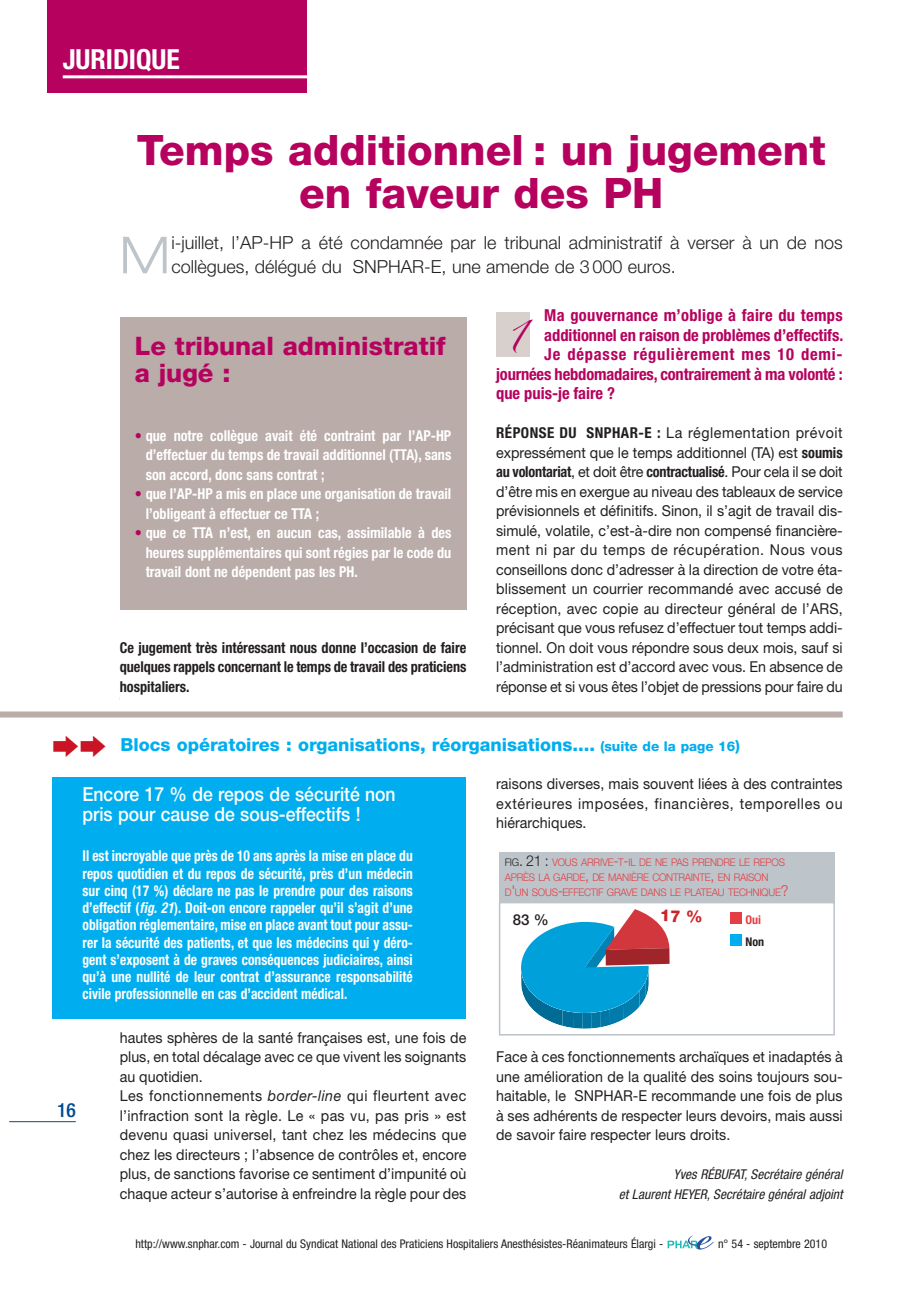
<style>
.page{position:relative;width:920px;height:1290px;background:#fff}
.page>*{position:absolute;margin:0;border:0;box-sizing:border-box;transform-origin:0 0}
.t1{font:300 expanded 51.15px "Helvetica Neue";color:#bdc4ca}
.t2{font:800 42px/43.5px "Helvetica Neue";color:#b6025e;text-align:center}
.t3{font:28.5px "Zapfino";color:#b6025e}
.t4{font:700 condensed 27.75px "Helvetica Neue";color:#fff}
.t5{font:800 25.5px/27px "Helvetica Neue";color:#b6025e}
.t6{font:500 19.5px/19.5px "Helvetica Neue";color:#fff;scale:.9 1}
.t7{font:500 condensed 19.5px "Helvetica Neue";color:#014990}
.t8{font:300 18px/24px "Helvetica Neue";color:#231f20}
.t9{font:800 18px "Helvetica Neue";color:#00aeef}
.t10{font:700 condensed 16.5px "Helvetica Neue";letter-spacing:-.005em;color:#b6025e}
.t11{font:700 condensed 16.5px "Helvetica Neue";letter-spacing:.02em;color:#b6025e}
.t12{font:700 condensed 16.5px "Helvetica Neue";letter-spacing:.045em;color:#b6025e}
.t13{font:15px/19.5px "Helvetica Neue";letter-spacing:.005em;color:#231f20;text-align:justify;scale:.95 1}
.t14{font:700 condensed 15px/17.2px "Helvetica Neue";color:#fff;text-align:justify;scale:.9 1}
.t15{font:700 condensed 15px/19.5px "Helvetica Neue";color:#fff;text-align:justify;scale:.95 1}
.t16{font:700 condensed 15px/19.5px "Helvetica Neue";letter-spacing:-.005em;color:#231f20;text-align:justify;scale:.95 1}
.t17{font:500 15px "Helvetica Neue";color:#231f20}
.t18{font:italic condensed 13.5px/19.5px "Helvetica Neue";letter-spacing:.005em;color:#231f20;text-align:right}
.t19{font:condensed 12px "Helvetica Neue";color:#231f20}
.t20{font:700 condensed 12px "Helvetica Neue";color:#e43e44}
.t21{font:700 condensed 12px "Helvetica Neue";color:#231f20}
.t22{font:300 10.5px/15px "Helvetica Neue";letter-spacing:-.025em;color:#e43e44;scale:.95 1}
.s1{color:#b6025e}
.s2{font-weight:700;font-stretch:condensed}
.s3{font-size:13.5px}
.s4{font-size:15px}
.s5{font-style:italic}
.s6{color:#231f20}
.s7{font-size:15px;color:#231f20}
</style>
<div class="page">
<hr style="left:9px;top:1121px;width:67px;height:1px;background:#014990">
<svg style="left:668px;top:1235px;width:46px;height:14px"></svg>
<div style="left:48px;top:0;width:259px;height:93px;background:#b6025e"></div>
<hr style="left:63px;top:75px;width:402px;height:3px;background:#fff">
<div style="left:120px;top:318px;width:346px;height:292px;background:#b9aca9"></div>
<div style="left:0;top:711px;width:843px;height:6px;background:#b9aca9"></div>
<div style="left:496px;top:313px;width:33px;height:44px;background:#d8d0cd"></div>
<div style="left:52px;top:777px;width:414px;height:241px;background:#00aeef"></div>
<div style="left:499px;top:852px;width:335px;height:51px;background:#bdc4ca"></div>
<div style="left:499px;top:902px;width:336px;height:133px;border:2px solid #bdc4ca"></div>
<div style="left:730px;top:912px;width:12px;height:12px;background:#e43e44"></div>
<div style="left:730px;top:934px;width:12px;height:12px;background:#00aeef"></div>
<svg style="left:521px;top:909px;width:149px;height:120px"></svg>
<h3 class="t4" style="left:63px;top:49px;width:118px">JURIDIQUE</h3>
<h2 class="t2" style="left:137px;top:132px;width:690px">Temps additionnel : un jugement en faveur des PH</h2>
<h1 class="t1" style="left:120px;top:237px;width:52px">M</h1>
<p class="t8" style="left:171px;top:231px;width:673px">i-juillet, l’AP-HP a été condamnée par le tribunal administratif à verser à un de nos collègues, délégué du SNPHAR-E, une amende de 3 000 euros.</p>
<h3 class="t5" style="left:135px;top:335px;width:312px">Le tribunal administratif a jugé :</h3>
<p class="t15" style="left:146px;top:427px;width:323px;text-indent:-11px"><span class="s1">•</span> que notre collègue avait été contraint par l’AP-HP d’effectuer du temps de travail additionnel (TTA), sans son accord, donc sans contrat ;</p>
<p class="t15" style="left:146px;top:486px;width:323px;text-indent:-11px"><span class="s1">•</span> que l’AP-HP a mis en place une organisation de travail l’obligeant à effectuer ce TTA ;</p>
<p class="t15" style="left:146px;top:525px;width:323px;text-indent:-11px"><span class="s1">•</span> que ce TTA n’est, en aucun cas, assimilable à des heures supplémentaires qui sont régies par le code du travail dont ne dépendent pas les PH.</p>
<p class="t16" style="left:120px;top:639px;width:366px">Ce jugement très intéressant nous donne l’occasion de faire quelques rappels concernant le temps de travail des praticiens hospitaliers.</p>
<p class="t11" style="left:544px;top:309px;width:300px">Ma gouvernance m’oblige à faire du temps</p>
<p class="t10" style="left:544px;top:329px;width:300px">additionnel en raison de problèmes d’effectifs.</p>
<p class="t12" style="left:544px;top:348px;width:300px">Je dépasse régulièrement mes 10 demi-</p>
<p class="t10" style="left:496px;top:368px;width:348px">journées hebdomadaires, contrairement à ma volonté :</p>
<p class="t10" style="left:496px;top:387px;width:120px">que puis-je faire ?</p>
<p class="t13" style="left:496px;top:424px;width:366px"><span class="s2">RÉPONSE DU SNPHAR-E :</span> La réglementation prévoit expressément que le temps additionnel (TA) est <span class="s2">soumis au volontariat</span>, et doit être <span class="s2">contractualisé</span>. Pour cela il se doit d’être mis en exergue au niveau des tableaux de service prévisionnels et définitifs. Sinon, il s’agit de travail dis&shy;simulé, volatile, c’est-à-dire non compensé financière&shy;ment ni par du temps de récupération. Nous vous conseillons donc d’adresser à la direction de votre éta&shy;blissement un courrier recommandé avec accusé de réception, avec copie au directeur général de l’ARS, précisant que vous refusez d’effectuer tout temps addi&shy;tionnel. On doit vous répondre sous deux mois, sauf si l’administration est d’accord avec vous. En absence de réponse et si vous êtes l’objet de pressions pour faire du</p>
<h3 class="t3" style="left:505px;top:324px;width:21px">1</h3>
<p class="t9" style="left:120px;top:738px;width:621px">Blocs opératoires : organisations, réorganisations.... <span class="s3">(suite de la page 16</span><span class="s4">)</span></p>
<h3 class="t6" style="left:82px;top:786px;width:350px">Encore 17 % de repos de sécurité non pris pour cause de sous-effectifs !</h3>
<p class="t14" style="left:82px;top:849px;width:369px">Il est incroyable que près de 10 ans après la mise en place du repos quotidien et du repos de sécurité, près d’un médecin sur cinq (17 %) déclare ne pas le prendre pour des raisons d’effectif (<span class="s5">fig. 21</span>). Doit-on encore rappeler qu’il s’agit d’une obligation réglementaire, mise en place avant tout pour assu&shy;rer la sécurité des patients, et que les médecins qui y déro&shy;gent s’exposent à de graves conséquences judiciaires, ainsi qu’à une nullité de leur contrat d’assurance responsabilité civile professionnelle en cas d’accident médical.</p>
<h3 class="t7" style="left:57px;top:1103px;width:20px">16</h3>
<p class="t13" style="left:120px;top:1029px;width:366px;text-align:left">hautes sphères de la santé françaises est, une fois de plus, en total décalage avec ce que vivent les soignants au quotidien.<br>Les fonctionnements <span class="s5">border-line</span> qui fleurtent avec l’infraction sont la règle. Le « pas vu, pas pris » est devenu quasi universel, tant chez les médecins que chez les directeurs ; l’absence de contrôles et, encore plus, de sanctions favorise ce sentiment d’impunité où chaque acteur s’autorise à enfreindre la règle pour des</p>
<p class="t13" style="left:496px;top:775px;width:366px">raisons diverses, mais souvent liées à des contraintes extérieures imposées, financières, temporelles ou hiérarchiques.</p>
<p class="t22" style="left:505px;top:856px;width:300px"><span class="s6">FIG</span><span class="s7">. 21 :</span> VOUS ARRIVE<span class="s4">-</span>T<span class="s4">-</span>IL DE NE PAS PRENDRE LE REPOS<br>APRÈS LA GARDE<span class="s4">,</span> DE MANIÈRE CONTRAINTE<span class="s4">,</span> EN RAISON<br>D<span class="s4">'</span>UN SOUS<span class="s4">-</span>EFFECTIF GRAVE DANS LE PLATEAU TECHNIQUE<span class="s4">?</span></p>
<p class="t20" style="left:745px;top:915px;width:17px">Oui</p>
<p class="t21" style="left:745px;top:937px;width:20px">Non</p>
<p class="t17" style="left:513px;top:914px;width:37px">83 %</p>
<p class="t13" style="left:496px;top:1048px;width:366px">Face à ces fonctionnements archaïques et inadaptés à une amélioration de la qualité des soins toujours sou&shy;haitable, le SNPHAR-E recommande une fois de plus à ses adhérents de respecter leurs devoirs, mais aussi de savoir faire respecter leurs droits.</p>
<p class="t18" style="left:619px;top:1166px;width:225px">Yves RÉBUFAT, Secrétaire général<br>et Laurent HEYER, Secrétaire général adjoint</p>
<p class="t19" style="left:135px;top:1239px;width:529px">http://www.snphar.com - Journal du Syndicat National des Praticiens Hospitaliers Anesthésistes-Réanimateurs Élargi -</p>
<p class="t19" style="left:718px;top:1239px;width:110px">n° 54 - septembre 2010</p>
</div>
